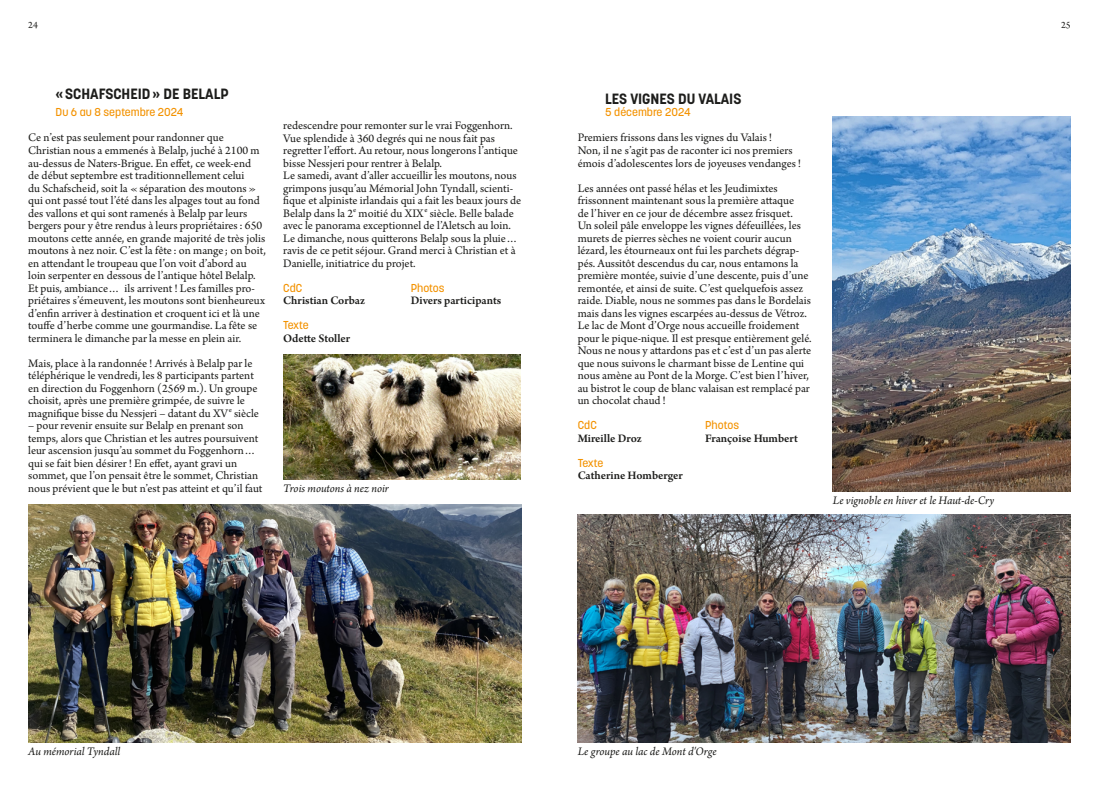
<style>
.page{position:relative;width:1099px;height:798px;background:#fff}
.page>*{position:absolute;margin:0;border:0;box-sizing:border-box;transform-origin:0 0}
.t1{font:700 14.75px "Korolev";color:#1d1d1b}
.t2{font:12.12px/12.5px "Arno Pro";color:#1d1d1b}
.t3{font:italic 12.12px "Arno Pro";letter-spacing:-.005em;color:#1d1d1b}
.t4{font:600 12.12px "Arno Pro";letter-spacing:-.005em;color:#1d1d1b}
.t5{font:500 11.38px "Korolev";color:#f39200}
.t6{font:10.25px "Arno Pro";color:#1d1d1b}
</style>
<div class="page">
<img style="left:283px;top:354px;width:238px;height:125px">
<img style="left:28px;top:504px;width:493px;height:237px">
<img style="left:832px;top:116px;width:238px;height:375px">
<img style="left:577px;top:514px;width:493px;height:227px">
<p class="t6" style="left:28px;top:19px;width:11px">24</p>
<p class="t6" style="left:1061px;top:19px;width:11px">25</p>
<p class="t1" style="left:56px;top:85px;width:175px">«SCHAFSCHEID» DE BELALP</p>
<p class="t5" style="left:56px;top:105px;width:129px">Du 6 au 8 septembre 2024</p>
<p class="t2" style="left:28px;top:132px;width:239px">Ce n’est pas seulement pour randonner que Christian nous a emmenés à Belalp, juché à 2100 m au-dessus de Naters-Brigue. En effet, ce week-end<br>de début septembre est traditionnellement celui<br>du Schafscheid, soit la «séparation des moutons» qui ont passé tout l’été dans les alpages tout au fond des vallons et qui sont ramenés à Belalp par leurs bergers pour y être rendus à leurs propriétaires: 650 moutons cette année, en grande majorité de très jolis moutons à nez noir. C’est la fête : on mange ; on boit, en attendant le troupeau que l’on voit d’abord au loin serpenter en dessous de l’antique hôtel Belalp.<br>Et puis, ambiance… ils arrivent! Les familles pro&shy;priétaires s’émeuvent, les moutons sont bienheureux d’enfin arriver à destination et croquent ici et là une touffe d’herbe comme une gourmandise. La fête se terminera le dimanche par la messe en plein air.</p>
<p class="t2" style="left:28px;top:357px;width:232px">Mais, place à la randonnée ! Arrivés à Belalp par le téléphérique le vendredi, les 8 participants partent en direction du Foggenhorn (2569 m.). Un groupe choisit, après une première grimpée, de suivre le magnifique bisse du Nessjeri – datant du XV<sup>e</sup> siècle</p>
<p class="t2" style="left:28px;top:420px;width:236px">– pour revenir ensuite sur Belalp en prenant son temps, alors que Christian et les autres poursuivent leur ascension jusqu’au sommet du Foggenhorn… qui se fait bien désirer! En effet, ayant gravi un sommet, que l’on pensait être le sommet, Christian nous prévient que le but n’est pas atteint et qu’il faut</p>
<p class="t2" style="left:283px;top:120px;width:239px">redescendre pour remonter sur le vrai Foggenhorn.<br>Vue splendide à 360 degrés qui ne nous fait pas regretter l’effort. Au retour, nous longerons l’antique bisse Nessjeri pour rentrer à Belalp.<br>Le samedi, avant d’aller accueillir les moutons, nous grimpons jusqu’au Mémorial John Tyndall, scienti&shy;fique et alpiniste irlandais qui a fait les beaux jours de Belalp dans la 2<sup>e</sup> moitié du XIX<sup>e</sup> siècle. Belle balade avec le panorama exceptionnel de l’Aletsch au loin.<br>Le dimanche, nous quitterons Belalp sous la pluie… ravis de ce petit séjour. Grand merci à Christian et à Danielle, initiatrice du projet.</p>
<p class="t5" style="left:283px;top:280px;width:21px">CdC</p>
<p class="t4" style="left:283px;top:293px;width:83px">Christian Corbaz</p>
<p class="t5" style="left:283px;top:318px;width:27px">Texte</p>
<p class="t4" style="left:283px;top:331px;width:68px">Odette Stoller</p>
<p class="t5" style="left:411px;top:280px;width:35px">Photos</p>
<p class="t4" style="left:411px;top:293px;width:92px">Divers participants</p>
<p class="t3" style="left:283px;top:481px;width:107px">Trois moutons à nez noir</p>
<p class="t1" style="left:605px;top:89px;width:138px">LES VIGNES DU VALAIS</p>
<p class="t5" style="left:605px;top:105px;width:87px">5 décembre 2024</p>
<p class="t2" style="left:577px;top:132px;width:225px">Premiers frissons dans les vignes du Valais!<br>Non, il ne s’agit pas de raconter ici nos premiers émois d’adolescentes lors de joyeuses vendanges!</p>
<p class="t2" style="left:577px;top:182px;width:235px">Les années ont passé hélas et les Jeudimixtes frissonnent maintenant sous la première attaque<br>de l’hiver en ce jour de décembre assez frisquet.<br>Un soleil pâle enveloppe les vignes défeuillées, les murets de pierres sèches ne voient courir aucun lézard, les étourneaux ont fui les parchets dégrap&shy;pés. Aussitôt descendus du car, nous entamons la première montée, suivie d’une descente, puis d’une remontée, et ainsi de suite. C’est quelquefois assez raide. Diable, nous ne sommes pas dans le Bordelais mais dans les vignes escarpées au-dessus de Vétroz.<br>Le lac de Mont d’Orge nous accueille froidement pour le pique-nique. Il est presque entièrement gelé.<br>Nous ne nous y attardons pas et c’est d’un pas alerte que nous suivons le charmant bisse de Lentine qui nous amène au Pont de la Morge. C’est bien l’hiver, au bistrot le coup de blanc valaisan est remplacé par un chocolat chaud !</p>
<p class="t5" style="left:577px;top:418px;width:21px">CdC</p>
<p class="t4" style="left:577px;top:431px;width:65px">Mireille Droz</p>
<p class="t5" style="left:577px;top:455px;width:27px">Texte</p>
<p class="t4" style="left:577px;top:468px;width:107px">Catherine Homberger</p>
<p class="t5" style="left:705px;top:418px;width:35px">Photos</p>
<p class="t4" style="left:705px;top:431px;width:94px">Françoise Humbert</p>
<p class="t3" style="left:832px;top:493px;width:163px">Le vignoble en hiver et le Haut-de-Cry</p>
<p class="t3" style="left:28px;top:743px;width:94px">Au mémorial Tyndall</p>
<p class="t3" style="left:577px;top:743px;width:140px">Le groupe au lac de Mont d'Orge</p>
</div>
